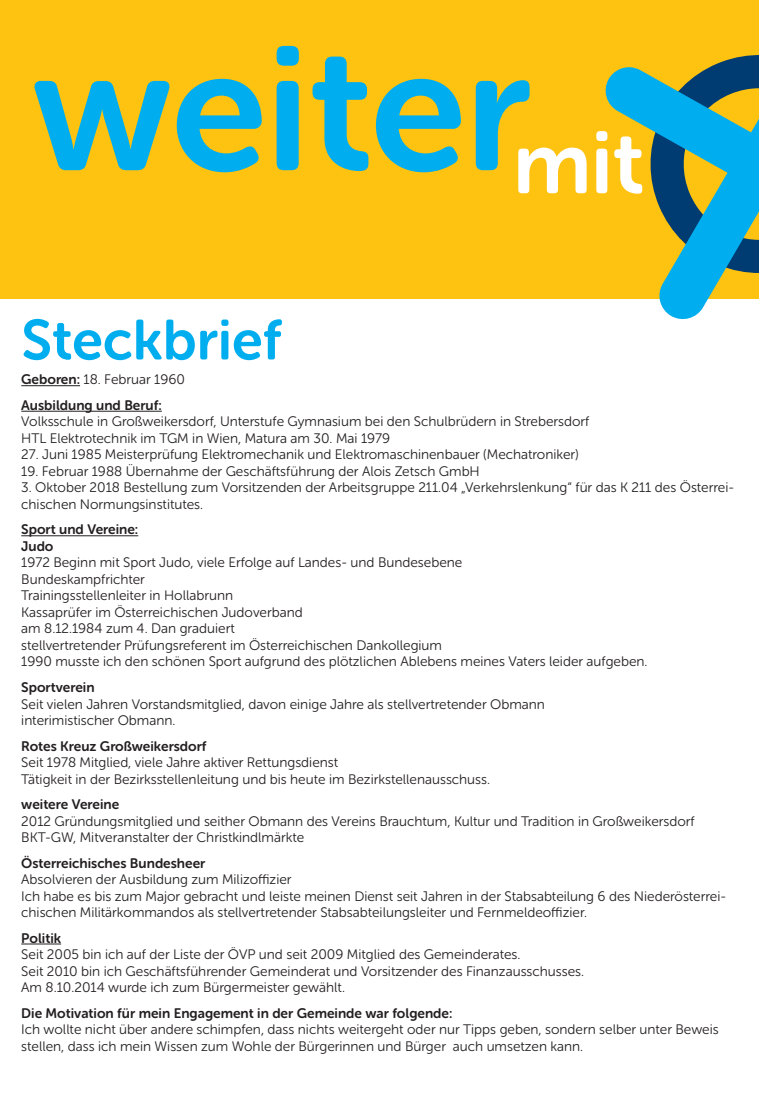
<style>
.page{position:relative;width:759px;height:1099px;background:#fff}
.page>*{position:absolute;margin:0;border:0;box-sizing:border-box;transform-origin:0 0}
.t1{font:175px "Museo Sans Rounded 700";letter-spacing:-.005em;color:#00aeef}
.t2{font:87.5px "Museo Sans Rounded 700";color:#fff}
.t3{font:56.25px "Museo Sans Rounded 700";color:#00aeef}
.t4{font:13.75px/16.5px "Museo Sans Rounded 300";color:#231f20}
.t5{font:13.75px "Museo Sans Rounded 700";color:#231f20}
.s1{font-family:"Museo Sans Rounded 700"}
</style>
<div class="page">
<div style="left:0;top:0;width:758px;height:299px;background:#fec210"></div>
<svg style="left:605px;top:55px;width:153px;height:265px"></svg>
<hr style="left:21px;top:385px;width:59px;height:1px;background:#231f20">
<hr style="left:21px;top:411px;width:141px;height:1px;background:#231f20">
<hr style="left:21px;top:535px;width:117px;height:1px;background:#231f20">
<hr style="left:21px;top:943px;width:40px;height:1px;background:#231f20">
<p class="t1" style="left:31px;top:12px;width:500px">weiter</p>
<p class="t2" style="left:512px;top:114px;width:133px">mit</p>
<p class="t3" style="left:21px;top:309px;width:262px">Steckbrief</p>
<p class="t4" style="left:21px;top:371px;width:165px"><span class="s1">Geboren:</span> 18. Februar 1960</p>
<p class="t5" style="left:21px;top:397px;width:142px">Ausbildung und Beruf:</p>
<p class="t4" style="left:21px;top:413px;width:569px">Volksschule in Großweikersdorf, Unterstufe Gymnasium bei den Schulbrüdern in Strebersdorf</p>
<p class="t4" style="left:21px;top:430px;width:370px">HTL Elektrotechnik im TGM in Wien, Matura am 30. Mai 1979</p>
<p class="t4" style="left:21px;top:446px;width:559px">27. Juni 1985 Meisterprüfung Elektromechanik und Elektromaschinenbauer (Mechatroniker)</p>
<p class="t4" style="left:21px;top:463px;width:460px">19. Februar 1988 Übernahme der Geschäftsführung der Alois Zetsch GmbH</p>
<p class="t4" style="left:21px;top:479px;width:714px">3. Oktober 2018 Bestellung zum Vorsitzenden der Arbeitsgruppe 211.04 „Verkehrslenkung“ für das K 211 des Österrei&shy;chischen Normungsinstitutes.</p>
<p class="t5" style="left:21px;top:522px;width:118px">Sport und Vereine:</p>
<p class="t5" style="left:21px;top:538px;width:34px">Judo</p>
<p class="t4" style="left:21px;top:554px;width:442px">1972 Beginn mit Sport Judo, viele Erfolge auf Landes- und Bundesebene</p>
<p class="t4" style="left:21px;top:571px;width:125px">Bundeskampfrichter</p>
<p class="t4" style="left:21px;top:587px;width:213px">Trainingsstellenleiter in Hollabrunn</p>
<p class="t4" style="left:21px;top:604px;width:283px">Kassaprüfer im Österreichischen Judoverband</p>
<p class="t4" style="left:21px;top:620px;width:215px">am 8.12.1984 zum 4. Dan graduiert</p>
<p class="t4" style="left:21px;top:637px;width:422px">stellvertretender Prüfungsreferent im Österreichischen Dankollegium</p>
<p class="t4" style="left:21px;top:653px;width:627px">1990 musste ich den schönen Sport aufgrund des plötzlichen Ablebens meines Vaters leider aufgeben.</p>
<p class="t5" style="left:21px;top:679px;width:75px">Sportverein</p>
<p class="t4" style="left:21px;top:695px;width:525px">Seit vielen Jahren Vorstandsmitglied, davon einige Jahre als stellvertretender Obmann</p>
<p class="t4" style="left:21px;top:712px;width:156px">interimistischer Obmann.</p>
<p class="t5" style="left:21px;top:738px;width:187px">Rotes Kreuz Großweikersdorf</p>
<p class="t4" style="left:21px;top:754px;width:318px">Seit 1978 Mitglied, viele Jahre aktiver Rettungsdienst</p>
<p class="t4" style="left:21px;top:770px;width:470px">Tätigkeit in der Bezirksstellenleitung und bis heute im Bezirkstellenausschuss.</p>
<p class="t5" style="left:21px;top:796px;width:99px">weitere Vereine</p>
<p class="t4" style="left:21px;top:812px;width:674px">2012 Gründungsmitglied und seither Obmann des Vereins Brauchtum, Kultur und Tradition in Großweikersdorf<br>BKT-GW, Mitveranstalter der Christkindlmärkte</p>
<p class="t5" style="left:21px;top:855px;width:185px">Österreichisches Bundesheer</p>
<p class="t4" style="left:21px;top:871px;width:272px">Absolvieren der Ausbildung zum Milizoffizier</p>
<p class="t4" style="left:21px;top:887px;width:706px">Ich habe es bis zum Major gebracht und leiste meinen Dienst seit Jahren in der Stabsabteilung 6 des Niederösterrei&shy;chischen Militärkommandos als stellvertretender Stabsabteilungsleiter und Fernmeldeoffizier.</p>
<p class="t5" style="left:21px;top:930px;width:41px">Politik</p>
<p class="t4" style="left:21px;top:946px;width:500px">Seit 2005 bin ich auf der Liste der ÖVP und seit 2009 Mitglied des Gemeinderates.</p>
<p class="t4" style="left:21px;top:962px;width:564px">Seit 2010 bin ich Geschäftsführender Gemeinderat und Vorsitzender des Finanzausschusses.</p>
<p class="t4" style="left:21px;top:979px;width:325px">Am 8.10.2014 wurde ich zum Bürgermeister gewählt.</p>
<p class="t5" style="left:21px;top:1005px;width:432px">Die Motivation für mein Engagement in der Gemeinde war folgende:</p>
<p class="t4" style="left:21px;top:1021px;width:698px">Ich wollte nicht über andere schimpfen, dass nichts weitergeht oder nur Tipps geben, sondern selber unter Beweis stellen, dass ich mein Wissen zum Wohle der Bürgerinnen und Bürger auch umsetzen kann.</p>
</div>
